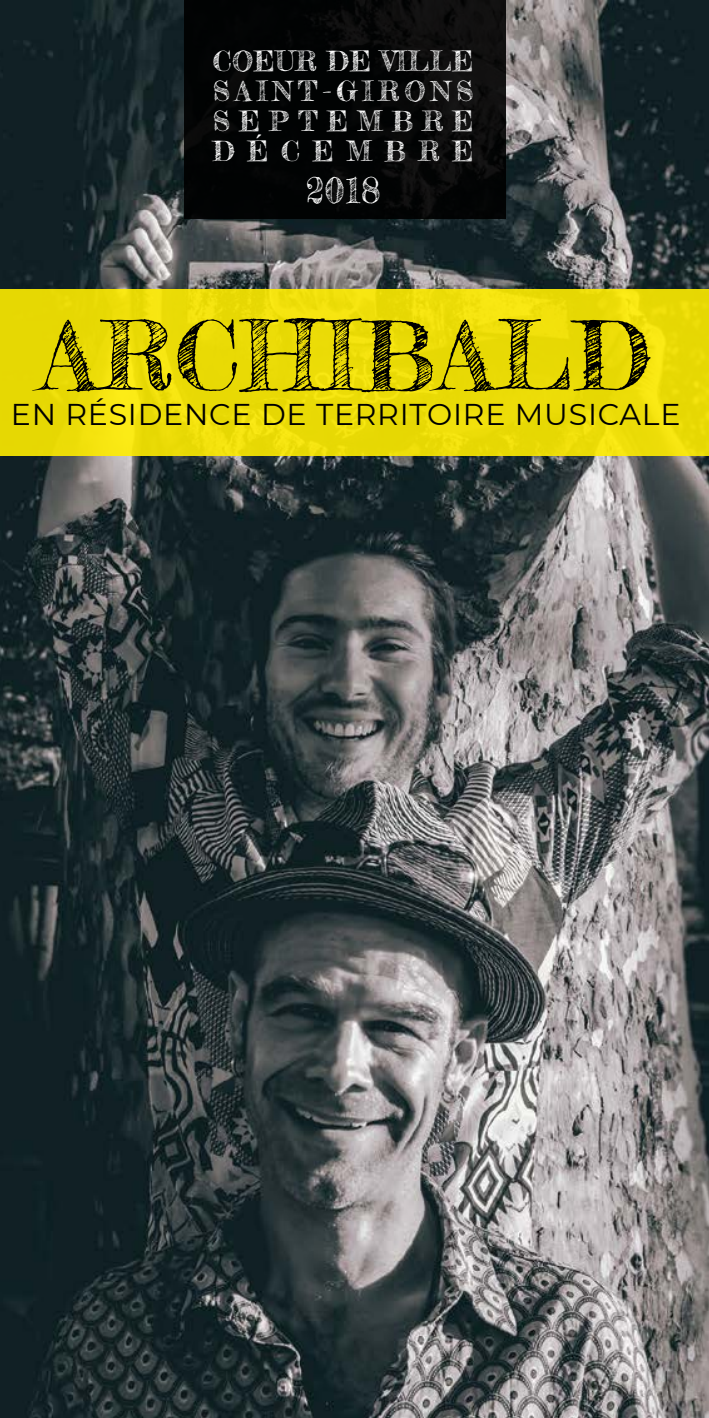
<style>
.page{position:relative;width:709px;height:1418px;background:#fff}
.page>*{position:absolute;margin:0;border:0;box-sizing:border-box;transform-origin:0 0}
.t1{font:95px "Frederickathe Great";letter-spacing:.025em;color:#000}
.t2{font:35px "Frederickathe Great";color:#fff}
.t3{font:30px "Montserrat";letter-spacing:.025em;color:#000}
.t4{font:27.5px/30px "Frederickathe Great";letter-spacing:.185em;color:#fff;text-align:justify}
</style>
<div class="page">
<img style="left:0;top:0;width:709px;height:1417px">
<div style="left:0;top:289px;width:709px;height:166px;background:linear-gradient(to right,#ebdc07,#ecdc08)"></div>
<div style="left:184px;top:0;width:322px;height:219px;background:linear-gradient(to right,#000102,#0c0c0c)"></div>
<p class="t4" style="left:213px;top:46px;width:262px">COEUR DE VILLE SAINT-GIRONS SEPTEMBRE DÉCEMBRE</p>
<p class="t2" style="left:306px;top:169px;width:75px">2018</p>
<h1 class="t1" style="left:40px;top:297px;width:612px">ARCHIBALD</h1>
<p class="t3" style="left:11px;top:394px;width:671px">EN RÉSIDENCE DE TERRITOIRE MUSICALE</p>
</div>
